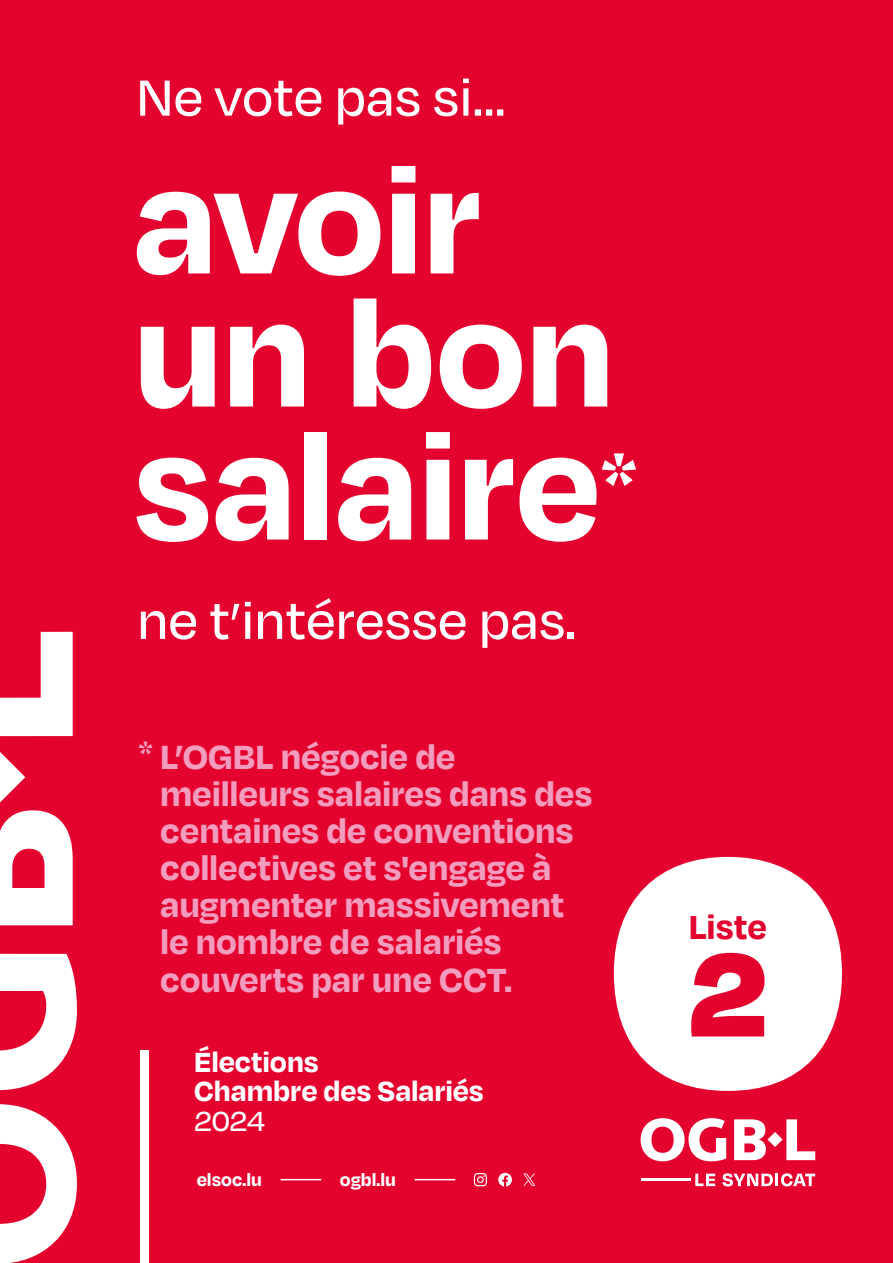
<style>
.page{position:relative;width:893px;height:1263px;background:#e4032e}
.page>*{position:absolute;margin:0;border:0;box-sizing:border-box;transform-origin:0 0}
.t1{font:700 168.15px/133.1px "Degular";letter-spacing:-.005em;color:#fff}
.t2{font:900 136.35px "Degular";color:#e4032e}
.t3{font:700 70.05px "Degular";color:#fff}
.t4{font:500 58.35px "Degular";color:#fff}
.t5{font:700 38.55px/37.2px "Degular";letter-spacing:-.005em;color:#f29cbf}
.t6{font:700 38.25px "Degular";color:#e4032e}
.t7{font:700 31.8px/29.7px "Degular";letter-spacing:-.005em;color:#fff}
.t8{font:500 31.8px "Degular";color:#fff}
.t9{font:700 20.25px "Degular";color:#fff}
</style>
<div class="page">
<div style="left:140px;top:1050px;width:8px;height:213px;background:#fff"></div>
<svg style="left:0;top:752px;width:25px;height:50px"></svg>
<svg style="left:0;top:1104px;width:77px;height:159px"></svg>
<svg style="left:0;top:954px;width:77px;height:136px"></svg>
<svg style="left:0;top:810px;width:73px;height:115px"></svg>
<svg style="left:0;top:632px;width:73px;height:104px"></svg>
<div style="left:614px;top:857px;width:228px;height:234px;background:#fff;border-radius:50%"></div>
<svg style="left:498px;top:1173px;width:14px;height:13px"></svg>
<svg style="left:523px;top:1173px;width:12px;height:13px"></svg>
<svg style="left:474px;top:1173px;width:13px;height:13px"></svg>
<hr style="left:415px;top:1179px;width:40px;height:1px;background:#fff">
<hr style="left:281px;top:1179px;width:40px;height:1px;background:#fff">
<svg style="left:695px;top:1173px;width:20px;height:13px"></svg>
<svg style="left:722px;top:1173px;width:93px;height:13px"></svg>
<hr style="left:641px;top:1179px;width:49px;height:2px;background:#fff">
<svg style="left:641px;top:1118px;width:85px;height:43px"></svg>
<svg style="left:734px;top:1119px;width:81px;height:41px"></svg>
<h3 class="t4" style="left:136px;top:62px;width:371px">Ne vote pas si…</h3>
<h1 class="t1" style="left:133px;top:145px;width:483px">avoir un bon salaire</h1>
<h3 class="t3" style="left:601px;top:434px;width:38px">*</h3>
<h3 class="t4" style="left:137px;top:585px;width:440px">ne t’intéresse pas.</h3>
<p class="t5" style="left:160px;top:736px;width:434px;text-indent:-22px"><sup>*</sup> L’OGBL négocie de meilleurs salaires dans des centaines de conventions collectives et s'engage à augmenter massivement le nombre de salariés couverts par une CCT.</p>
<p class="t7" style="left:194px;top:1045px;width:291px">Élections<br>Chambre des Salariés</p>
<p class="t8" style="left:194px;top:1102px;width:72px">2024</p>
<p class="t9" style="left:197px;top:1167px;width:67px">elsoc.lu</p>
<p class="t9" style="left:340px;top:1167px;width:58px">ogbl.lu</p>
<p class="t6" style="left:689px;top:903px;width:80px">Liste</p>
<h2 class="t2" style="left:689px;top:904px;width:81px">2</h2>
</div>
